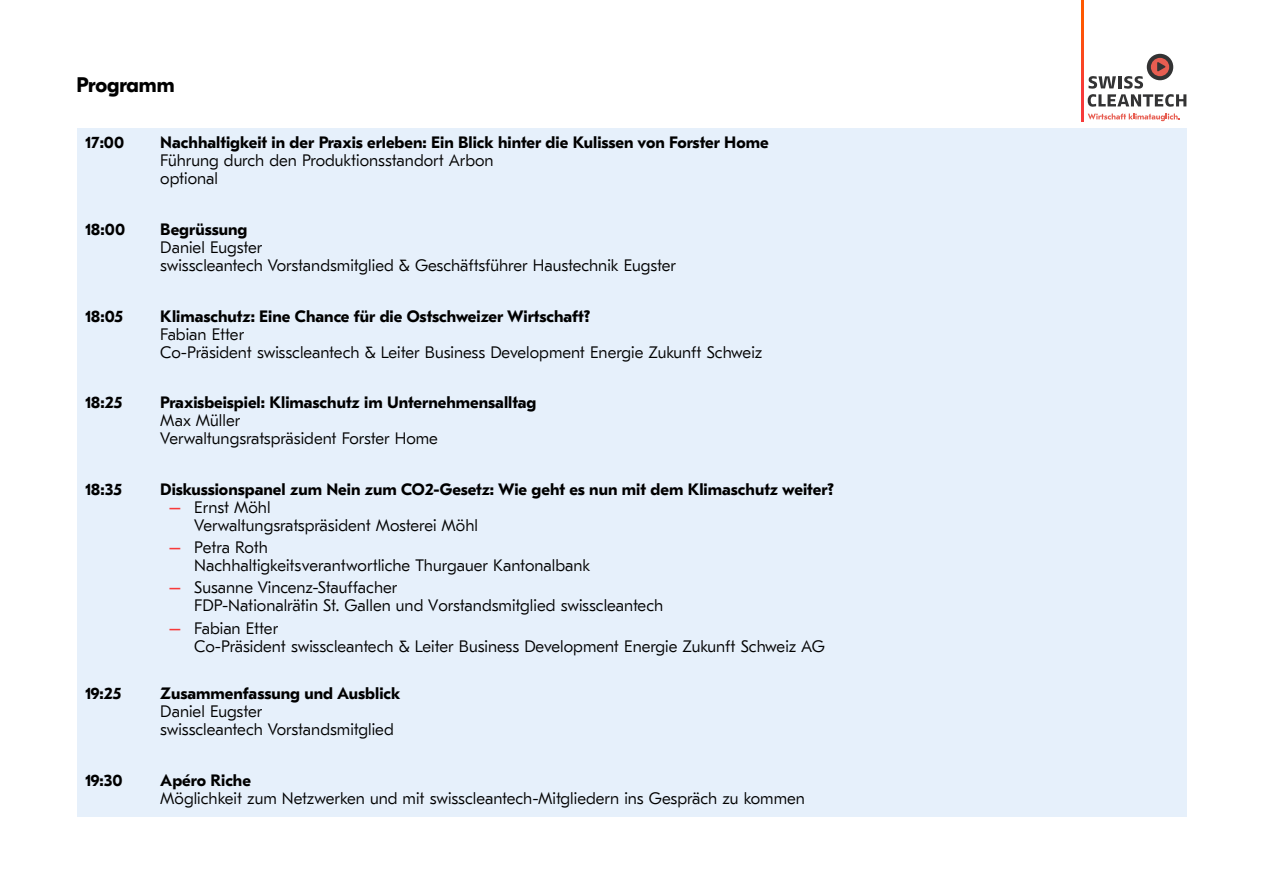
<style>
.page{position:relative;width:1263px;height:893px;background:#fff}
.page>*{position:absolute;margin:0;border:0;box-sizing:border-box;transform-origin:0 0}
.t1{font:700 21px "GT Eesti Display";color:#000}
.t2{font:300 16.5px/18px "GT Eesti Text";color:#000}
.t3{font:700 16.5px "GT Eesti Text";color:#000}
.s1{font-weight:400;color:#f73a3a}
</style>
<div class="page">
<svg style="left:1082px;top:0;width:2px;height:121px"></svg>
<svg style="left:1147px;top:54px;width:26px;height:26px"></svg>
<div style="left:1151px;top:58px;width:18px;height:18px;background:#e75d51;border-radius:50%"></div>
<svg style="left:1088px;top:62px;width:98px;height:45px"></svg>
<svg style="left:1088px;top:114px;width:92px;height:7px"></svg>
<div style="left:77px;top:128px;width:1109px;height:688px;background:#e6f0fb"></div>
<p class="t1" style="left:77px;top:73px;width:100px">Programm</p>
<p class="t3" style="left:85px;top:134px;width:41px">17:00</p>
<p class="t3" style="left:160px;top:134px;width:610px">Nachhaltigkeit in der Praxis erleben: Ein Blick hinter die Kulissen von Forster Home</p>
<p class="t2" style="left:160px;top:152px;width:335px">Führung durch den Produktionsstandort Arbon optional</p>
<p class="t3" style="left:85px;top:220px;width:42px">18:00</p>
<p class="t3" style="left:160px;top:220px;width:89px">Begrüssung</p>
<p class="t2" style="left:160px;top:239px;width:517px">Daniel Eugster<br>swisscleantech Vorstandsmitglied &amp; Geschäftsführer Haustechnik Eugster</p>
<p class="t3" style="left:85px;top:307px;width:39px">18:05</p>
<p class="t3" style="left:160px;top:307px;width:432px">Klimaschutz: Eine Chance für die Ostschweizer Wirtschaft?</p>
<p class="t2" style="left:160px;top:325px;width:603px">Fabian Etter<br>Co-Präsident swisscleantech &amp; Leiter Business Development Energie Zukunft Schweiz</p>
<p class="t3" style="left:85px;top:394px;width:39px">18:25</p>
<p class="t3" style="left:160px;top:394px;width:378px">Praxisbeispiel: Klimaschutz im Unternehmensalltag</p>
<p class="t2" style="left:160px;top:412px;width:279px">Max Müller<br>Verwaltungsratspräsident Forster Home</p>
<p class="t3" style="left:85px;top:480px;width:38px">18:35</p>
<p class="t3" style="left:160px;top:480px;width:675px">Diskussionspanel zum Nein zum CO2-Gesetz: Wie geht es nun mit dem Klimaschutz weiter?</p>
<p class="t2" style="left:194px;top:498px;width:285px;text-indent:-26px"><span class="s1">–</span> Ernst Möhl<br>Verwaltungsratspräsident Mosterei Möhl</p>
<p class="t2" style="left:194px;top:539px;width:397px;text-indent:-26px"><span class="s1">–</span> Petra Roth<br>Nachhaltigkeitsverantwortliche Thurgauer Kantonalbank</p>
<p class="t2" style="left:194px;top:579px;width:470px;text-indent:-26px"><span class="s1">–</span> Susanne Vincenz-Stauffacher<br>FDP-Nationalrätin St. Gallen und Vorstandsmitglied swisscleantech</p>
<p class="t2" style="left:194px;top:619px;width:632px;text-indent:-26px"><span class="s1">–</span> Fabian Etter<br>Co-Präsident swisscleantech &amp; Leiter Business Development Energie Zukunft Schweiz AG</p>
<p class="t3" style="left:85px;top:684px;width:38px">19:25</p>
<p class="t3" style="left:160px;top:684px;width:241px">Zusammenfassung und Ausblick</p>
<p class="t2" style="left:160px;top:703px;width:235px">Daniel Eugster<br>swisscleantech Vorstandsmitglied</p>
<p class="t3" style="left:85px;top:771px;width:39px">19:30</p>
<p class="t3" style="left:160px;top:771px;width:92px">Apéro Riche</p>
<p class="t2" style="left:160px;top:789px;width:646px">Möglichkeit zum Netzwerken und mit swisscleantech-Mitgliedern ins Gespräch zu kommen</p>
</div>
